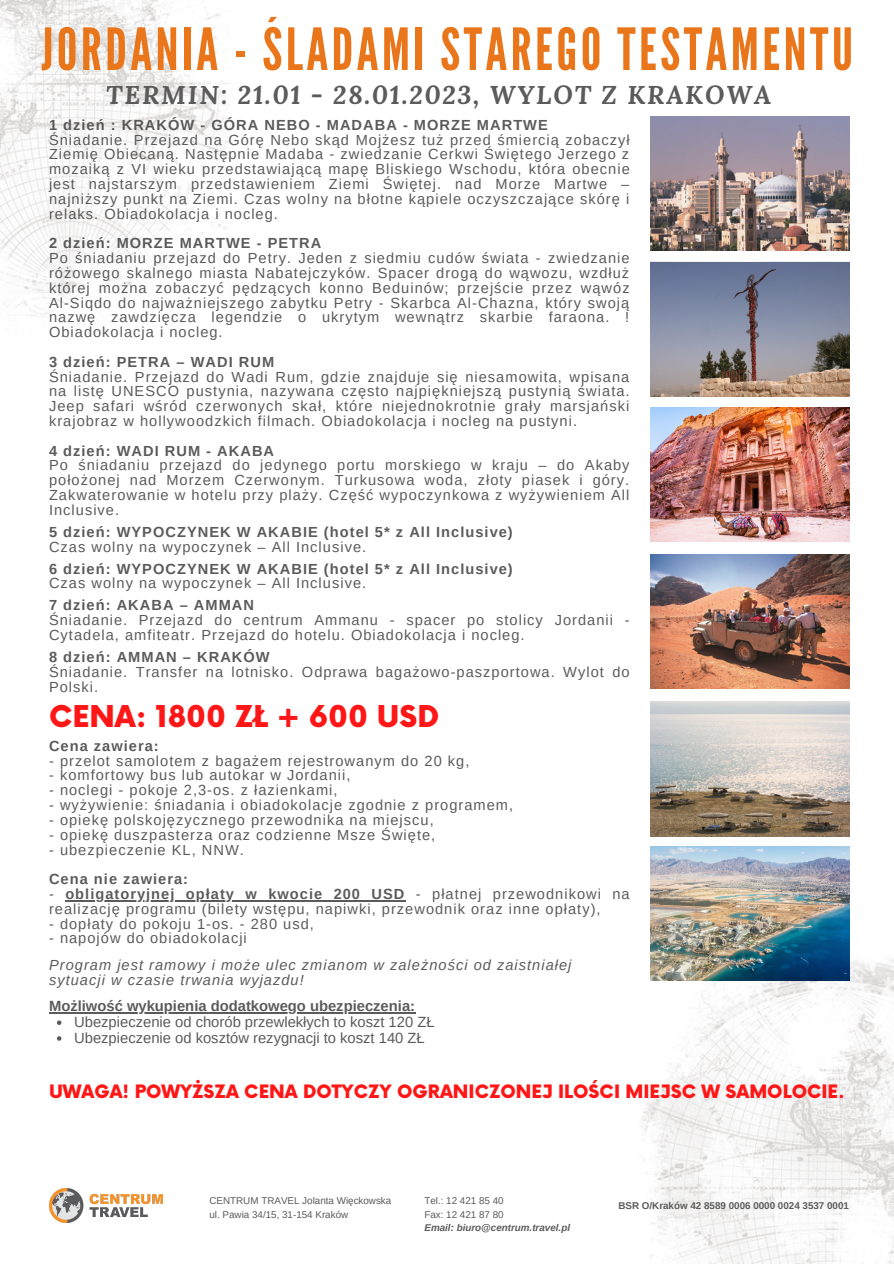
<style>
.page{position:relative;width:894px;height:1264px;background:#fff}
.page>*{position:absolute;margin:0;border:0;box-sizing:border-box;transform-origin:0 0}
.t1{font:58.05px "League Gothic";letter-spacing:.06em;color:#ea761b}
.t2{font:900 29.25px "Now";color:#ff1616}
.t3{font:italic 700 25.5px "Lora";letter-spacing:.07em;color:#5b5b5c}
.t4{font:900 18px "Now";color:#ff1616}
.t5{font:14.7px/15.8px "Arimo";color:#5b5b5c}
.t6{font:700 14.7px "Arimo";color:#5b5b5c}
.t7{font:14.55px/14.9px "Arimo";letter-spacing:.07em;color:#5b5b5c;text-align:justify}
.t8{font:700 14.55px "Arimo";letter-spacing:.07em;color:#5b5b5c}
.t9{font:italic 14.55px/14.9px "Arimo";letter-spacing:.07em;color:#5b5b5c}
.t10{font:9.9px/13px "Arimo";color:#5b5b5c}
.t11{font:700 9.9px "Arimo";color:#5b5b5c}
.t12{font:italic 700 9.9px "Arimo";color:#5b5b5c}
.s1{font-weight:700}
</style>
<div class="page">
<img style="left:640px;top:888px;width:253px;height:375px">
<hr style="left:65px;top:900px;width:340px;height:1px;background:#5b5b5c">
<img style="left:0;top:0;width:239px;height:318px">
<img style="left:650px;top:407px;width:199px;height:134px">
<img style="left:650px;top:116px;width:199px;height:134px">
<img style="left:650px;top:262px;width:199px;height:134px">
<img style="left:49px;top:1188px;width:114px;height:34px">
<svg style="left:57px;top:1020px;width:4px;height:4px"></svg>
<svg style="left:57px;top:1036px;width:4px;height:4px"></svg>
<hr style="left:49px;top:1012px;width:366px;height:1px;background:#5b5b5c">
<img style="left:650px;top:555px;width:199px;height:133px">
<img style="left:650px;top:702px;width:199px;height:134px">
<img style="left:650px;top:847px;width:199px;height:133px">
<h1 class="t1" style="left:41px;top:16px;width:813px">JORDANIA - ŚLADAMI STAREGO TESTAMENTU</h1>
<h3 class="t3" style="left:106px;top:77px;width:666px">TERMIN: 21.01 - 28.01.2023, WYLOT Z KRAKOWA</h3>
<p class="t8" style="left:49px;top:116px;width:500px">1 dzień : KRAKÓW - GÓRA NEBO - MADABA - MORZE MARTWE</p>
<p class="t7" style="left:49px;top:132px;width:582px">Śniadanie. Przejazd na Górę Nebo skąd Mojżesz tuż przed śmiercią zobaczył Ziemię Obiecaną. Następnie Madaba - zwiedzanie Cerkwi Świętego Jerzego z mozaiką z VI wieku przedstawiającą mapę Bliskiego Wschodu, która obecnie jest najstarszym przedstawieniem Ziemi Świętej. nad Morze Martwe – najniższy punkt na Ziemi. Czas wolny na błotne kąpiele oczyszczające skórę i relaks. Obiadokolacja i nocleg.</p>
<p class="t8" style="left:49px;top:235px;width:274px">2 dzień: MORZE MARTWE - PETRA</p>
<p class="t7" style="left:49px;top:250px;width:582px">Po śniadaniu przejazd do Petry. Jeden z siedmiu cudów świata - zwiedzanie różowego skalnego miasta Nabatejczyków. Spacer drogą do wąwozu, wzdłuż której można zobaczyć pędzących konno Beduinów; przejście przez wąwóz Al-Siqdo do najważniejszego zabytku Petry - Skarbca Al-Chazna, który swoją nazwę zawdzięcza legendzie o ukrytym wewnątrz skarbie faraona. !<br>Obiadokolacja i nocleg.</p>
<p class="t8" style="left:49px;top:353px;width:226px">3 dzień: PETRA – WADI RUM</p>
<p class="t7" style="left:49px;top:369px;width:582px">Śniadanie. Przejazd do Wadi Rum, gdzie znajduje się niesamowita, wpisana na listę UNESCO pustynia, nazywana często najpiękniejszą pustynią świata.<br>Jeep safari wśród czerwonych skał, które niejednokrotnie grały marsjański krajobraz w hollywoodzkich filmach. Obiadokolacja i nocleg na pustyni.</p>
<p class="t8" style="left:49px;top:442px;width:226px">4 dzień: WADI RUM - AKABA</p>
<p class="t7" style="left:49px;top:458px;width:582px">Po śniadaniu przejazd do jedynego portu morskiego w kraju – do Akaby położonej nad Morzem Czerwonym. Turkusowa woda, złoty piasek i góry.<br>Zakwaterowanie w hotelu przy plaży. Część wypoczynkowa z wyżywieniem All Inclusive.</p>
<p class="t8" style="left:49px;top:523px;width:465px">5 dzień: WYPOCZYNEK W AKABIE (hotel 5* z All Inclusive)</p>
<p class="t7" style="left:49px;top:539px;width:318px">Czas wolny na wypoczynek – All Inclusive.</p>
<p class="t8" style="left:49px;top:560px;width:465px">6 dzień: WYPOCZYNEK W AKABIE (hotel 5* z All Inclusive)</p>
<p class="t7" style="left:49px;top:576px;width:318px">Czas wolny na wypoczynek – All Inclusive.</p>
<p class="t8" style="left:49px;top:597px;width:206px">7 dzień: AKABA – AMMAN</p>
<p class="t7" style="left:49px;top:612px;width:582px">Śniadanie. Przejazd do centrum Ammanu - spacer po stolicy Jordanii -<br>Cytadela, amfiteatr. Przejazd do hotelu. Obiadokolacja i nocleg.</p>
<p class="t8" style="left:49px;top:648px;width:222px">8 dzień: AMMAN – KRAKÓW</p>
<p class="t7" style="left:49px;top:664px;width:582px">Śniadanie. Transfer na lotnisko. Odprawa bagażowo-paszportowa. Wylot do<br>Polski.</p>
<h2 class="t2" style="left:49px;top:700px;width:391px">CENA: 1800 ZŁ + 600 USD</h2>
<p class="t8" style="left:49px;top:737px;width:111px">Cena zawiera:</p>
<p class="t7" style="left:49px;top:753px;width:422px">- przelot samolotem z bagażem rejestrowanym do 20 kg,</p>
<p class="t7" style="left:49px;top:768px;width:303px">- komfortowy bus lub autokar w Jordanii,</p>
<p class="t7" style="left:49px;top:782px;width:290px">- noclegi - pokoje 2,3-os. z łazienkami,</p>
<p class="t7" style="left:49px;top:797px;width:465px">- wyżywienie: śniadania i obiadokolacje zgodnie z programem,</p>
<p class="t7" style="left:49px;top:812px;width:386px">- opiekę polskojęzycznego przewodnika na miejscu,</p>
<p class="t7" style="left:49px;top:827px;width:387px">- opiekę duszpasterza oraz codzienne Msze Święte,</p>
<p class="t7" style="left:49px;top:842px;width:196px">- ubezpieczenie KL, NNW.</p>
<p class="t8" style="left:49px;top:871px;width:140px">Cena nie zawiera:</p>
<p class="t7" style="left:49px;top:886px;width:582px">- <span class="s1">obligatoryjnej opłaty w kwocie 200 USD</span> - płatnej przewodnikowi na realizację programu (bilety wstępu, napiwki, przewodnik oraz inne opłaty),</p>
<p class="t7" style="left:49px;top:916px;width:266px">- dopłaty do pokoju 1-os. - 280 usd,</p>
<p class="t7" style="left:49px;top:930px;width:199px">- napojów do obiadokolacji</p>
<p class="t9" style="left:49px;top:957px;width:524px">Program jest ramowy i może ulec zmianom w zależności od zaistniałej sytuacji w czasie trwania wyjazdu!</p>
<p class="t6" style="left:49px;top:998px;width:367px">Możliwość wykupienia dodatkowego ubezpieczenia:</p>
<p class="t5" style="left:74px;top:1014px;width:362px">Ubezpieczenie od chorób przewlekłych to koszt 120 ZŁ<br>Ubezpieczenie od kosztów rezygnacji to koszt 140 ZŁ</p>
<p class="t4" style="left:49px;top:1081px;width:797px">UWAGA! POWYŻSZA CENA DOTYCZY OGRANICZONEJ ILOŚCI MIEJSC W SAMOLOCIE.</p>
<p class="t10" style="left:209px;top:1194px;width:183px">CENTRUM TRAVEL Jolanta Więckowska ul. Pawia 34/15, 31-154 Kraków</p>
<p class="t11" style="left:618px;top:1200px;width:232px">BSR O/Kraków 42 8589 0006 0000 0024 3537 0001</p>
<p class="t10" style="left:424px;top:1194px;width:81px">Tel.: 12 421 85 40<br>Fax: 12 421 87 80</p>
<p class="t12" style="left:424px;top:1221px;width:147px">Email: biuro@centrum.travel.pl</p>
</div>
